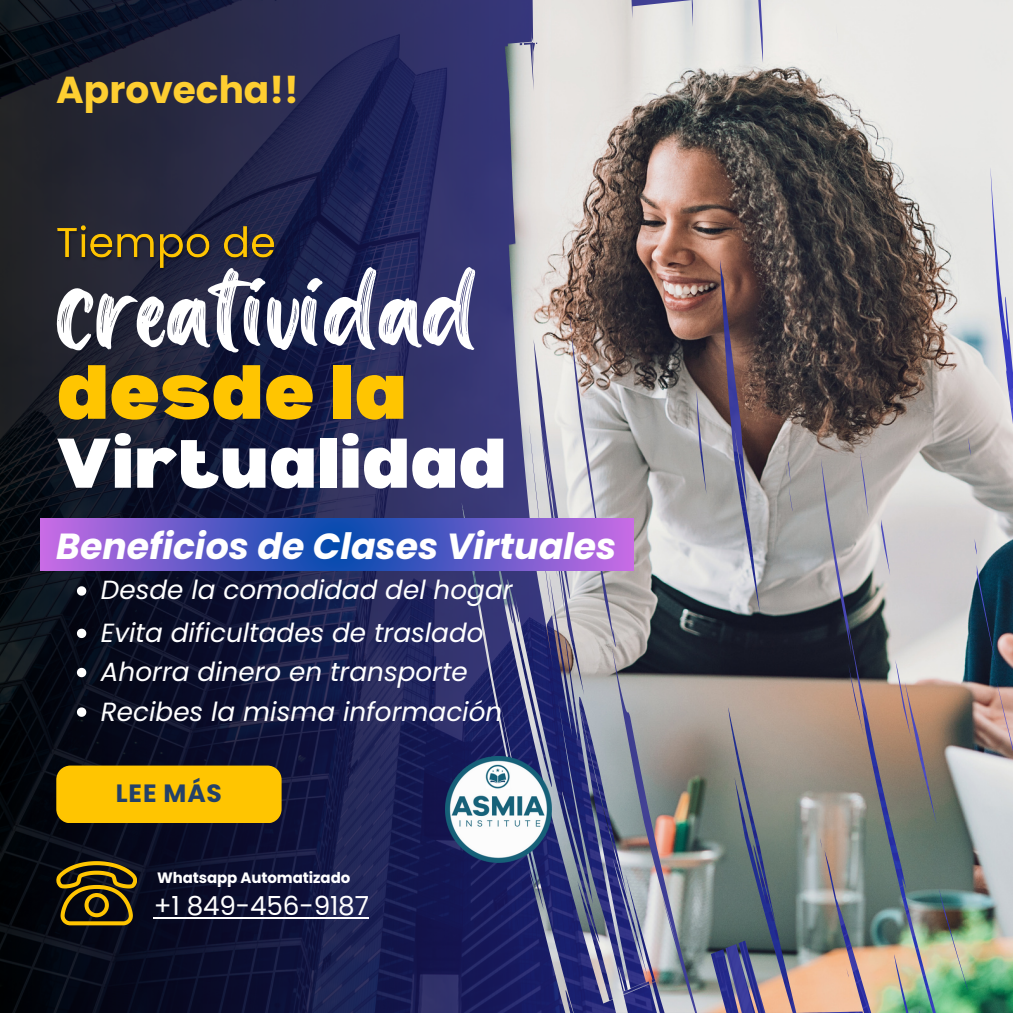
<style>
.page{position:relative;width:1013px;height:1013px;background:#fff}
.page>*{position:absolute;margin:0;border:0;box-sizing:border-box;transform-origin:0 0}
.t1{font:118.75px "Redkits";color:#fff}
.t2{font:900 75px "Bernoru";color:#ffc501}
.t3{font:900 68.75px "Bernoru";color:#fff}
.t4{font:700 37.5px "Poppins";color:#fece31}
.t5{font:italic 700 36.25px "Poppins";color:#fff}
.t6{font:italic 26.25px "Poppins";color:#fff}
.t7{font:26.25px "Poppins";letter-spacing:-.005em;color:#fff}
.t8{font:700 25px "Poppins";letter-spacing:.035em;color:#244169}
.t9{font:700 15px "Poppins";letter-spacing:-.005em;color:#fff}
</style>
<div class="page">
<img style="left:0;top:0;width:1012px;height:1012px">
<svg style="left:56px;top:861px;width:81px;height:60px;background:#514111"></svg>
<div style="left:56px;top:765px;width:225px;height:58px;background:#ffc501"></div>
<img style="left:519px;top:23px;width:477px;height:645px">
<img style="left:445px;top:756px;width:106px;height:106px">
<svg style="left:40px;top:519px;width:593px;height:51px;background:#655bc9"></svg>
<svg style="left:77px;top:586px;width:9px;height:9px"></svg>
<svg style="left:77px;top:628px;width:9px;height:10px"></svg>
<svg style="left:77px;top:668px;width:9px;height:9px"></svg>
<svg style="left:77px;top:707px;width:9px;height:9px"></svg>
<img style="left:53px;top:214px;width:227px;height:60px">
<hr style="left:154px;top:916px;width:215px;height:2px;background:#fff">
<p class="t4" style="left:56px;top:64px;width:244px">Aprovecha!!</p>
<p class="t1" style="left:56px;top:234px;width:422px">creatividad</p>
<p class="t2" style="left:56px;top:349px;width:352px">desde la</p>
<p class="t3" style="left:56px;top:424px;width:451px">Virtualidad</p>
<h2 class="t5" style="left:56px;top:521px;width:561px">Beneficios de Clases Virtuales</h2>
<h2 class="t6" style="left:101px;top:572px;width:413px">Desde la comodidad del hogar</h2>
<h5 class="t6" style="left:101px;top:614px;width:384px">Evita dificultades de traslado</h5>
<p class="t6" style="left:101px;top:653px;width:368px">Ahorra dinero en transporte</p>
<p class="t6" style="left:101px;top:693px;width:403px">Recibes la misma información</p>
<h6 class="t8" style="left:116px;top:775px;width:108px">LEE MÁS</h6>
<p class="t9" style="left:157px;top:867px;width:195px">Whatsapp Automatizado</p>
<p class="t7" style="left:154px;top:887px;width:217px">+1 849-456-9187</p>
</div>
